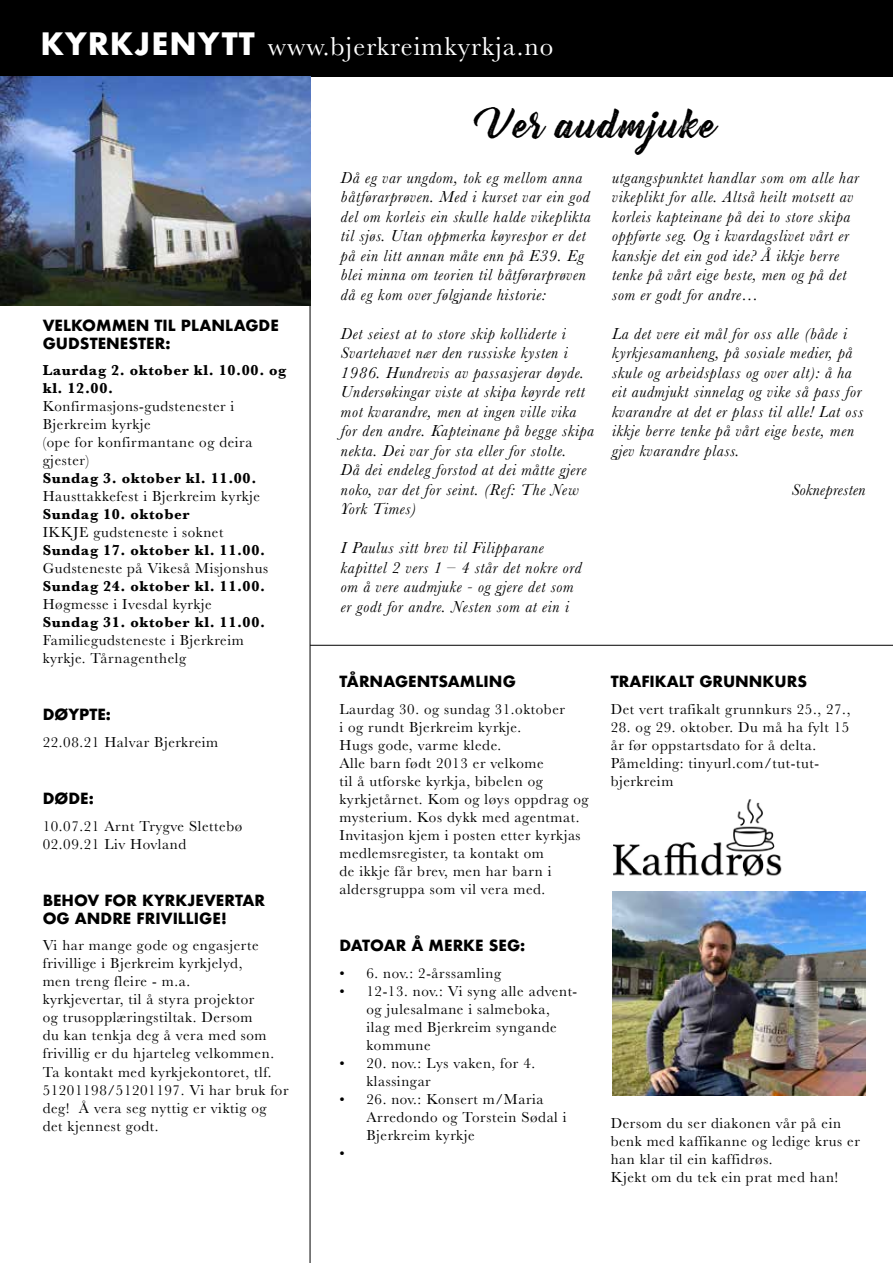
<style>
.page{position:relative;width:893px;height:1263px;background:#fff}
.page>*{position:absolute;margin:0;border:0;box-sizing:border-box;transform-origin:0 0}
.t1{font:36px "Bernadette Rough";letter-spacing:.04em;color:#000}
.t2{font:27px "Baskerville";letter-spacing:.04em;color:#fff}
.t3{font:italic 16.5px/19.5px "Baskerville";letter-spacing:.04em;color:#000}
.t4{font:italic 16.5px "Baskerville";letter-spacing:.02em;color:#000}
.t5{font:15px/18px "Baskerville";letter-spacing:.04em;color:#000}
.t6{font:700 15px/18px "Baskerville";letter-spacing:.04em;color:#000}
.t7{font:700 15px/18px "Futura";color:#000}
.s1{font-family:"Futura";font-weight:700;font-size:30px}
</style>
<div class="page">
<div style="left:0;top:0;width:893px;height:77px;background:#000"></div>
<hr style="left:310px;top:77px;width:1px;height:1186px;background:#000">
<hr style="left:310px;top:645px;width:583px;height:1px;background:#000">
<img style="left:0;top:77px;width:310px;height:229px">
<img style="left:613px;top:799px;width:169px;height:78px">
<img style="left:612px;top:892px;width:253px;height:204px">
<h2 class="t2" style="left:41px;top:29px;width:514px"><span class="s1">KYRKJENYTT</span> www.bjerkreimkyrkja.no</h2>
<p class="t7" style="left:43px;top:316px;width:238px">VELKOMMEN TIL PLANLAGDE<br>GUDSTENESTER:</p>
<p class="t6" style="left:43px;top:361px;width:245px">Laurdag 2. oktober kl. 10.00. og kl. 12.00.</p>
<p class="t5" style="left:43px;top:397px;width:211px">Konfirmasjons-gudstenester i<br>Bjerkreim kyrkje<br>(ope for konfirmantane og deira gjester)</p>
<p class="t6" style="left:43px;top:469px;width:215px">Sundag 3. oktober kl. 11.00.</p>
<p class="t5" style="left:43px;top:487px;width:219px">Hausttakkefest i Bjerkreim kyrkje</p>
<p class="t6" style="left:43px;top:505px;width:149px">Sundag 10. oktober</p>
<p class="t5" style="left:43px;top:523px;width:182px">IKKJE gudsteneste i soknet</p>
<p class="t6" style="left:43px;top:541px;width:224px">Sundag 17. oktober kl. 11.00.</p>
<p class="t5" style="left:43px;top:559px;width:227px">Gudsteneste på Vikeså Misjonshus</p>
<p class="t6" style="left:43px;top:577px;width:224px">Sundag 24. oktober kl. 11.00.</p>
<p class="t5" style="left:43px;top:595px;width:171px">Høgmesse i Ivesdal kyrkje</p>
<p class="t6" style="left:43px;top:613px;width:224px">Sundag 31. oktober kl. 11.00.</p>
<p class="t5" style="left:43px;top:631px;width:203px">Familiegudsteneste i Bjerkreim kyrkje. Tårnagenthelg</p>
<p class="t7" style="left:43px;top:706px;width:70px">DØYPTE:</p>
<p class="t5" style="left:43px;top:733px;width:177px">22.08.21 Halvar Bjerkreim</p>
<p class="t7" style="left:43px;top:789px;width:53px">DØDE:</p>
<p class="t5" style="left:43px;top:817px;width:201px">10.07.21 Arnt Trygve Slettebø<br>02.09.21 Liv Hovland</p>
<p class="t7" style="left:43px;top:891px;width:224px">BEHOV FOR KYRKJEVERTAR<br>OG ANDRE FRIVILLIGE!</p>
<p class="t5" style="left:43px;top:937px;width:247px">Vi har mange gode og engasjerte frivillige i Bjerkreim kyrkjelyd,<br>men treng fleire - m.a.<br>kyrkjevertar, til å styra projektor<br>og trusopplæringstiltak. Dersom<br>du kan tenkja deg å vera med som frivillig er du hjarteleg velkommen.<br>Ta kontakt med kyrkjekontoret, tlf.<br>51201198/51201197. Vi har bruk for deg! Å vera seg nyttig er viktig og det kjennest godt.</p>
<h1 class="t1" style="left:485px;top:95px;width:234px">Ver audmjuke</h1>
<p class="t3" style="left:341px;top:168px;width:251px">Då eg var ungdom, tok eg mellom anna båtførarprøven. Med i kurset var ein god del om korleis ein skulle halde vikeplikta til sjøs. Utan oppmerka køyrespor er det på ein litt annan måte enn på E39. Eg blei minna om teorien til båtførarprøven då eg kom over følgjande historie:</p>
<p class="t3" style="left:341px;top:324px;width:255px">Det seiest at to store skip kolliderte i Svartehavet nær den russiske kysten i 1986. Hundrevis av passasjerar døyde.<br>Undersøkingar viste at skipa køyrde rett mot kvarandre, men at ingen ville vika for den andre. Kapteinane på begge skipa nekta. Dei var for sta eller for stolte.<br>Då dei endeleg forstod at dei måtte gjere noko, var det for seint. (Ref: The New York Times)</p>
<p class="t3" style="left:341px;top:538px;width:242px">I Paulus sitt brev til Filipparane kapittel 2 vers 1 – 4 står det nokre ord om å vere audmjuke - og gjere det som er godt for andre. Nesten som at ein i</p>
<p class="t3" style="left:612px;top:168px;width:248px">utgangspunktet handlar som om alle har vikeplikt for alle. Altså heilt motsett av korleis kapteinane på dei to store skipa oppførte seg. Og i kvardagslivet vårt er kanskje det ein god ide? Å ikkje berre tenke på vårt eige beste, men og på det som er godt for andre…</p>
<p class="t3" style="left:612px;top:324px;width:253px">La det vere eit mål for oss alle (både i kyrkjesamanheng, på sosiale medier, på skule og arbeidsplass og over alt): å ha eit audmjukt sinnelag og vike så pass for kvarandre at det er plass til alle! Lat oss ikkje berre tenke på vårt eige beste, men gjev kvarandre plass.</p>
<p class="t4" style="left:792px;top:479px;width:75px">Soknepresten</p>
<p class="t7" style="left:339px;top:673px;width:178px">TÅRNAGENTSAMLING</p>
<p class="t5" style="left:339px;top:700px;width:251px">Laurdag 30. og sundag 31.oktober<br>i og rundt Bjerkreim kyrkje.<br>Hugs gode, varme klede.<br>Alle barn født 2013 er velkome<br>til å utforske kyrkja, bibelen og kyrkjetårnet. Kom og løys oppdrag og mysterium. Kos dykk med agentmat.<br>Invitasjon kjem i posten etter kyrkjas medlemsregister, ta kontakt om<br>de ikkje får brev, men har barn i aldersgruppa som vil vera med.</p>
<p class="t7" style="left:339px;top:937px;width:187px">DATOAR Å MERKE SEG:</p>
<p class="t5" style="left:339px;top:964px;width:163px">• 6. nov.: 2-årssamling</p>
<p class="t5" style="left:366px;top:982px;width:212px;text-indent:-27px">• 12-13. nov.: Vi syng alle advent&shy;og julesalmane i salmeboka,<br>ilag med Bjerkreim syngande kommune</p>
<p class="t5" style="left:366px;top:1054px;width:170px;text-indent:-27px">• 20. nov.: Lys vaken, for 4. klassingar</p>
<p class="t5" style="left:339px;top:1090px;width:206px">• 26. nov.: Konsert m/Maria</p>
<p class="t5" style="left:366px;top:1108px;width:202px">Arredondo og Torstein Sødal i</p>
<p class="t5" style="left:366px;top:1126px;width:110px">Bjerkreim kyrkje</p>
<p class="t5" style="left:339px;top:1144px;width:7px">•</p>
<p class="t7" style="left:611px;top:673px;width:198px">TRAFIKALT GRUNNKURS</p>
<p class="t5" style="left:611px;top:700px;width:241px">Det vert trafikalt grunnkurs 25., 27.,</p>
<p class="t5" style="left:611px;top:718px;width:240px">28. og 29. oktober. Du må ha fylt 15 år før oppstartsdato for å delta.<br>Påmelding: tinyurl.com/tut-tut&shy;bjerkreim</p>
<p class="t5" style="left:611px;top:1114px;width:251px">Dersom du ser diakonen vår på ein benk med kaffikanne og ledige krus er han klar til ein kaffidrøs.<br>Kjekt om du tek ein prat med han!</p>
</div>
